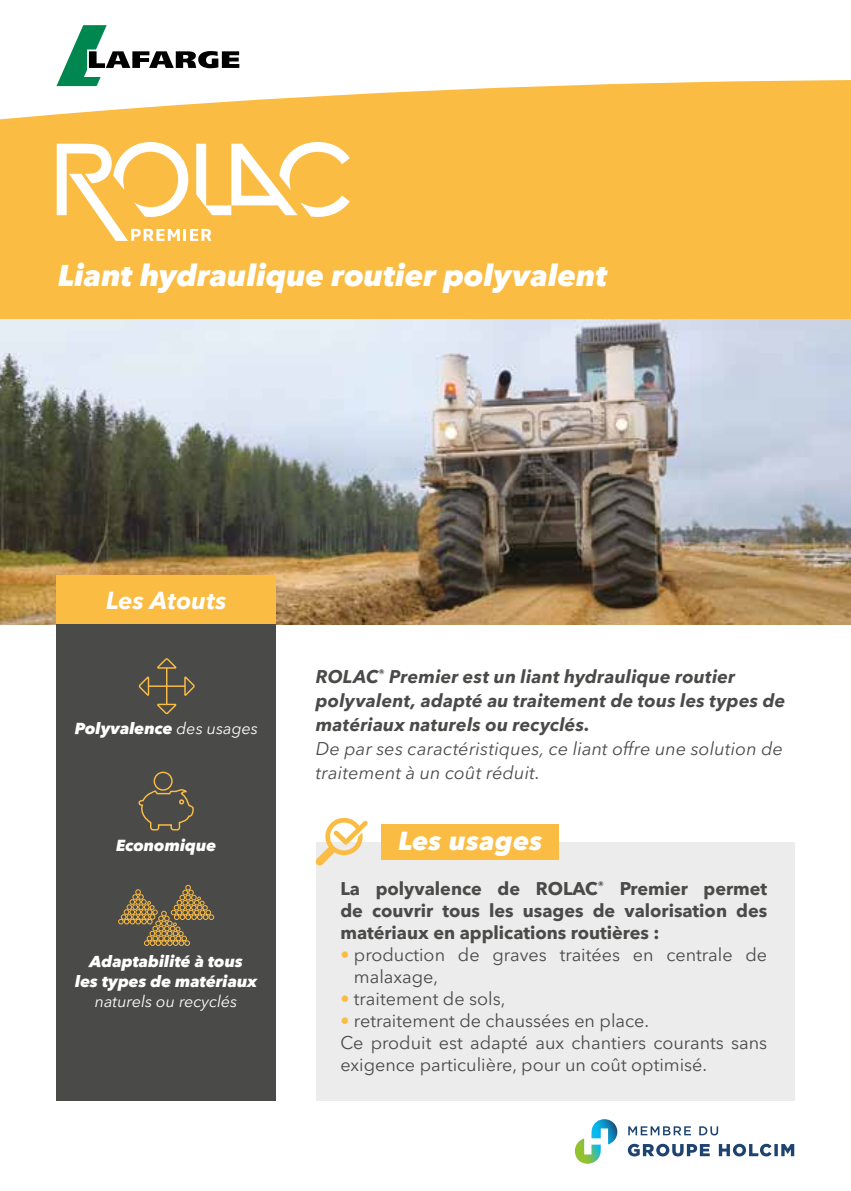
<style>
.page{position:relative;width:851px;height:1191px;background:#fff}
.page>*{position:absolute;margin:0;border:0;box-sizing:border-box;transform-origin:0 0}
.t1{font:italic 800 30px "Avenir Lafarge";color:#fff}
.t2{font:italic 800 26px "Avenir Lafarge";letter-spacing:.02em;color:#fff}
.t3{font:italic 700 24px "Avenir Lafarge";letter-spacing:.01em;color:#fff}
.t4{font:18px/22px "Avenir Lafarge";color:#4a4a49}
.t5{font:italic 700 18px/24px "Avenir Lafarge";letter-spacing:.015em;color:#4a4a49}
.t6{font:700 18px/22px "Avenir Lafarge";color:#4a4a49;text-align:justify}
.t7{font:italic 18px/24px "Avenir Lafarge";letter-spacing:.01em;color:#4a4a49}
.t8{font:italic 800 16px/20px "Avenir Lafarge";color:#fff;text-align:center}
.t9{font:italic 16px "Avenir Lafarge";color:#fff}
.s1{font-weight:400}
.s2{color:#fbbc43}
</style>
<div class="page">
<img style="left:0;top:319px;width:850px;height:305px">
<div style="left:316px;top:841px;width:478px;height:259px;background:#ececec"></div>
<div style="left:0;top:0;width:850px;height:319px;background:#fbbc43"></div>
<div style="left:57px;top:615px;width:219px;height:485px;background:#4a4a49"></div>
<div style="left:57px;top:575px;width:219px;height:49px;background:#fbbc43"></div>
<svg style="left:118px;top:884px;width:96px;height:62px"></svg>
<svg style="left:138px;top:788px;width:56px;height:43px"></svg>
<div style="left:153px;top:771px;width:20px;height:19px;border:1px solid #fbbc43;border-radius:50%"></div>
<hr style="left:166px;top:667px;width:1px;height:37px;background:#fbbc43">
<hr style="left:149px;top:685px;width:36px;height:2px;background:#fbbc43">
<svg style="left:157px;top:658px;width:20px;height:11px"></svg>
<svg style="left:183px;top:676px;width:12px;height:20px"></svg>
<svg style="left:157px;top:703px;width:20px;height:12px"></svg>
<svg style="left:138px;top:676px;width:12px;height:20px"></svg>
<svg style="left:57px;top:142px;width:293px;height:99px"></svg>
<div style="left:380px;top:824px;width:178px;height:35px;background:#fbbc43"></div>
<svg style="left:315px;top:817px;width:53px;height:49px"></svg>
<svg style="left:0;top:0;width:850px;height:120px;fill:#fff"></svg>
<svg style="left:56px;top:25px;width:183px;height:61px;background:#b8cac2"></svg>
<svg style="left:574px;top:1119px;width:43px;height:44px"></svg>
<svg style="left:627px;top:1126px;width:167px;height:30px"></svg>
<h1 class="t1" style="left:58px;top:251px;width:550px">Liant hydraulique routier polyvalent</h1>
<h3 class="t3" style="left:106px;top:581px;width:122px">Les Atouts</h3>
<p class="t8" style="left:75px;top:717px;width:184px">Polyvalence <span class="s1">des usages</span></p>
<p class="t8" style="left:116px;top:834px;width:102px">Economique</p>
<p class="t8" style="left:75px;top:950px;width:183px">Adaptabilité à tous<br>les types de matériaux</p>
<p class="t9" style="left:95px;top:989px;width:144px">naturels ou recyclés</p>
<p class="t5" style="left:316px;top:663px;width:471px">ROLAC<sup>®</sup> Premier est un liant hydraulique routier polyvalent, adapté au traitement de tous les types de matériaux naturels ou recyclés.</p>
<p class="t7" style="left:316px;top:734px;width:468px">De par ses caractéristiques, ce liant offre une solution de traitement à un coût réduit.</p>
<h2 class="t2" style="left:398px;top:819px;width:146px">Les usages</h2>
<p class="t6" style="left:340px;top:876px;width:428px">La polyvalence de ROLAC<sup>®</sup> Premier permet de couvrir tous les usages de valorisation des matériaux en applications routières :</p>
<p class="t4" style="left:354px;top:941px;width:415px;text-indent:-14px"><span class="s2">•</span> production de graves traitées en centrale de malaxage,</p>
<p class="t4" style="left:340px;top:985px;width:166px"><span class="s2">•</span> traitement de sols,</p>
<p class="t4" style="left:340px;top:1007px;width:428px"><span class="s2">•</span> retraitement de chaussées en place.<br>Ce produit est adapté aux chantiers courants sans exigence particulière, pour un coût optimisé.</p>
</div>
